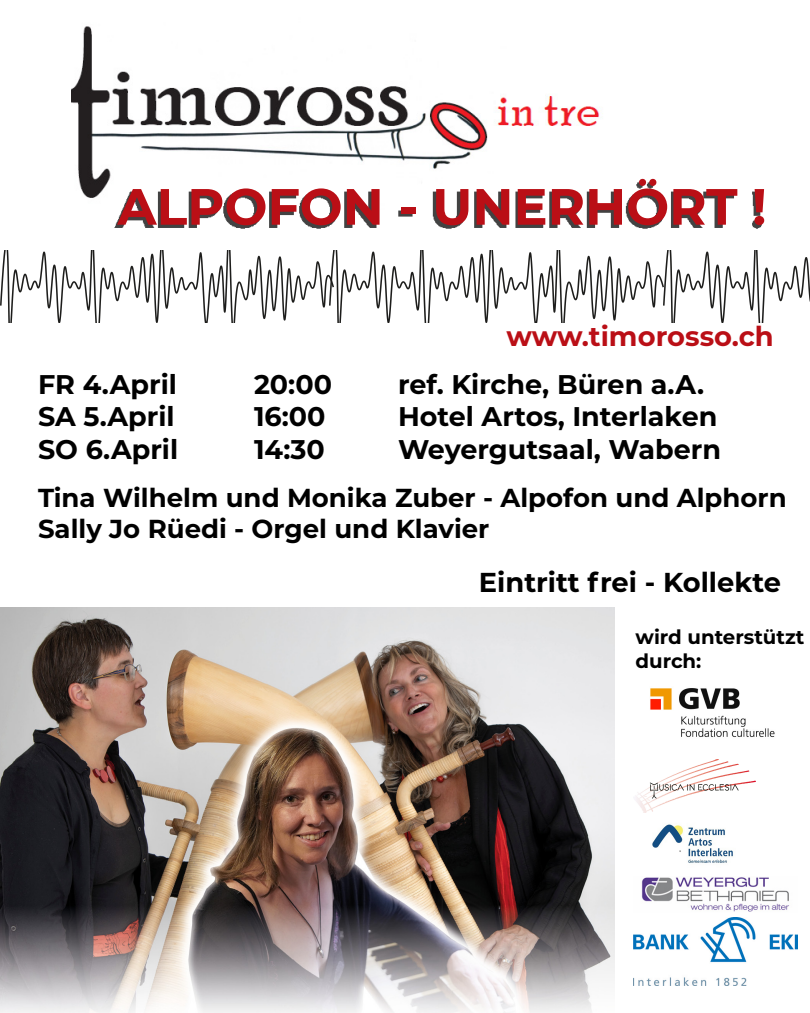
<style>
.page{position:relative;width:810px;height:1013px;background:#fff}
.page>*{position:absolute;margin:0;border:0;box-sizing:border-box;transform-origin:0 0}
.t1{font:700 50.9px "Montserrat";color:#ba0f16}
.t2{font:700 27.3px "Montserrat";color:#000}
.t3{font:700 27.3px "Montserrat";color:#ba0f16}
.t4{font:700 27px "Montserrat";color:#000}
.t5{font:700 26px/31.2px "Montserrat";color:#000}
.t6{font:700 19.7px/23.7px "Montserrat";color:#000}
</style>
<div class="page">
<img style="left:0;top:607px;width:614px;height:405px">
<img style="left:641px;top:877px;width:148px;height:35px">
<img style="left:633px;top:917px;width:164px;height:68px">
<img style="left:650px;top:688px;width:125px;height:49px">
<img style="left:0;top:250px;width:330px;height:72px">
<img style="left:330px;top:252px;width:480px;height:70px">
<img style="left:71px;top:26px;width:532px;height:136px">
<img style="left:652px;top:824px;width:81px;height:39px">
<img style="left:635px;top:759px;width:120px;height:53px">
<img style="left:49px;top:162px;width:713px;height:90px">
<h1 class="t1" style="left:118px;top:170px;width:651px">ALPOFON - UNERHÖRT !</h1>
<p class="t3" style="left:507px;top:316px;width:269px">www.timorosso.ch</p>
<p class="t4" style="left:38px;top:365px;width:140px">FR 4.April</p>
<p class="t4" style="left:254px;top:365px;width:79px">20:00</p>
<p class="t4" style="left:398px;top:365px;width:308px">ref. Kirche, Büren a.A.</p>
<p class="t4" style="left:38px;top:397px;width:138px">SA 5.April</p>
<p class="t4" style="left:254px;top:397px;width:73px">16:00</p>
<p class="t4" style="left:398px;top:397px;width:321px">Hotel Artos, Interlaken</p>
<p class="t4" style="left:38px;top:429px;width:142px">SO 6.April</p>
<p class="t4" style="left:254px;top:429px;width:72px">14:30</p>
<p class="t4" style="left:398px;top:429px;width:324px">Weyergutsaal, Wabern</p>
<p class="t5" style="left:38px;top:481px;width:750px">Tina Wilhelm und Monika Zuber - Alpofon und Alphorn<br>Sally Jo Rüedi - Orgel und Klavier</p>
<p class="t2" style="left:479px;top:562px;width:304px">Eintritt frei - Kollekte</p>
<p class="t6" style="left:636px;top:624px;width:170px">wird unterstützt durch:</p>
</div>
